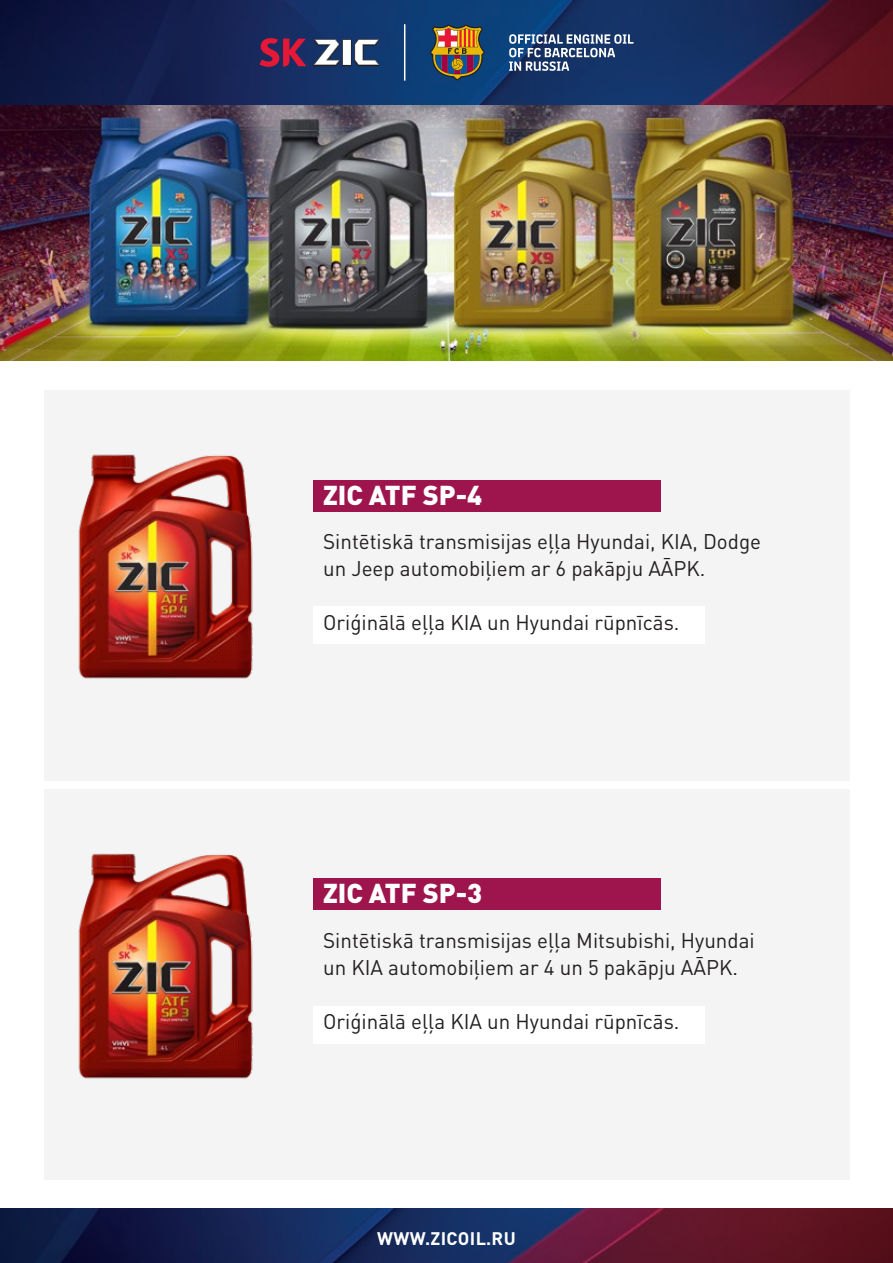
<style>
.page{position:relative;width:893px;height:1263px;background:#fff}
.page>*{position:absolute;margin:0;border:0;box-sizing:border-box;transform-origin:0 0}
.t1{font:900 27px "DIN Pro";color:#fff}
.t2{font:21px/27px "DIN Pro";color:#231f20}
.t3{font:700 18px "DIN Pro";letter-spacing:.02em;color:#fff}
</style>
<div class="page">
<div style="left:44px;top:390px;width:806px;height:390px;background:#f4f4f4"></div>
<div style="left:44px;top:789px;width:806px;height:391px;background:#f4f4f4"></div>
<div style="left:313px;top:878px;width:348px;height:32px;background:#9e154e"></div>
<div style="left:313px;top:1006px;width:391px;height:37px;background:#fff"></div>
<div style="left:313px;top:606px;width:391px;height:38px;background:#fff"></div>
<div style="left:313px;top:480px;width:348px;height:31px;background:#9e154e"></div>
<img style="left:0;top:1209px;width:893px;height:54px">
<img style="left:0;top:0;width:893px;height:105px">
<svg style="left:429px;top:24px;width:56px;height:57px;background:#7a614d"></svg>
<svg style="left:509px;top:34px;width:125px;height:37px;background:#536b91"></svg>
<hr style="left:404px;top:24px;width:1px;height:57px;background:#fff">
<svg style="left:259px;top:38px;width:47px;height:29px"></svg>
<svg style="left:313px;top:39px;width:67px;height:27px"></svg>
<img style="left:0;top:105px;width:893px;height:255px">
<img style="left:78px;top:454px;width:175px;height:225px">
<img style="left:78px;top:853px;width:175px;height:226px">
<p class="t1" style="left:323px;top:477px;width:161px">ZIC ATF SP-4</p>
<p class="t2" style="left:323px;top:527px;width:439px">Sintētiskā transmisijas eļļa Hyundai, KIA, Dodge un Jeep automobiļiem ar 6 pakāpju AĀPK.</p>
<p class="t2" style="left:323px;top:608px;width:358px">Oriģinālā eļļa KIA un Hyundai rūpnīcās.</p>
<p class="t1" style="left:323px;top:875px;width:161px">ZIC ATF SP-3</p>
<p class="t2" style="left:323px;top:926px;width:433px">Sintētiskā transmisijas eļļa Mitsubishi, Hyundai un KIA automobiļiem ar 4 un 5 pakāpju AĀPK.</p>
<p class="t2" style="left:323px;top:1007px;width:358px">Oriģinālā eļļa KIA un Hyundai rūpnīcās.</p>
<p class="t3" style="left:377px;top:1223px;width:140px">WWW.ZICOIL.RU</p>
</div>
